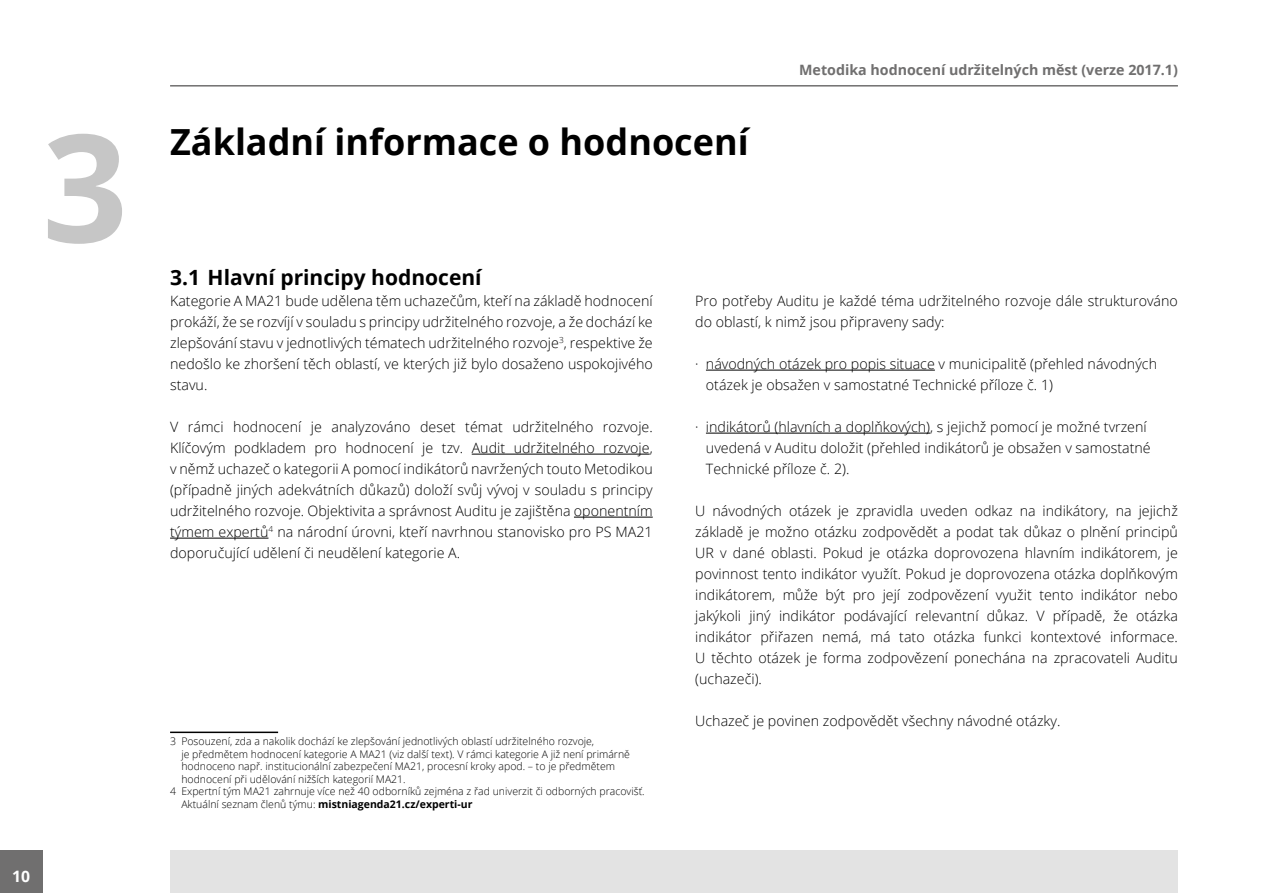
<style>
.page{position:relative;width:1263px;height:893px;background:#fff}
.page>*{position:absolute;margin:0;border:0;box-sizing:border-box;transform-origin:0 0}
.t1{font:700 150px "Open Sans";color:#c6c6c6}
.t2{font:700 36px "Open Sans";color:#000}
.t3{font:700 21px "Open Sans";color:#000}
.t4{font:700 15.75px "Open Sans";color:#fff}
.t5{font:300 14.25px/21px "Open Sans";color:#000;text-align:justify}
.t6{font:700 14.25px "Open Sans";color:#706f6f}
.t7{font:300 10.5px "Open Sans";color:#000}
.t8{font:700 10.5px "Open Sans";color:#000}
.s1{font-weight:300}
</style>
<div class="page">
<div style="left:0;top:850px;width:43px;height:43px;background:#706f6f"></div>
<div style="left:170px;top:850px;width:1008px;height:43px;background:#e3e3e3"></div>
<hr style="left:170px;top:85px;width:1008px;height:2px;background:#706f6f">
<hr style="left:472px;top:454px;width:178px;height:1px;background:#000">
<hr style="left:574px;top:517px;width:79px;height:1px;background:#000">
<hr style="left:170px;top:538px;width:98px;height:1px;background:#000">
<hr style="left:170px;top:732px;width:108px;height:1px;background:#000">
<hr style="left:706px;top:370px;width:229px;height:1px;background:#000">
<hr style="left:706px;top:433px;width:224px;height:1px;background:#000">
<h1 class="t1" style="left:42px;top:82px;width:87px">3</h1>
<p class="t4" style="left:12px;top:865px;width:19px">10</p>
<h2 class="t2" style="left:170px;top:117px;width:580px">Základní informace o hodnocení</h2>
<p class="t6" style="left:799px;top:60px;width:380px">Metodika hodnocení udržitelných měst (verze 2017.1)</p>
<h3 class="t3" style="left:170px;top:263px;width:313px">3.1 Hlavní principy hodnocení</h3>
<p class="t5" style="left:170px;top:290px;width:484px">Kategorie A MA21 bude udělena těm uchazečům, kteří na základě hodnocení prokáží, že se rozvíjí v souladu s principy udržitelného rozvoje, a že dochází ke zlepšování stavu v jednotlivých tématech udržitelného rozvoje<sup>3</sup>, respektive že nedošlo ke zhoršení těch oblastí, ve kterých již bylo dosaženo uspokojivého stavu.</p>
<p class="t5" style="left:170px;top:416px;width:484px">V rámci hodnocení je analyzováno deset témat udržitelného rozvoje.<br>Klíčovým podkladem pro hodnocení je tzv. Audit udržitelného rozvoje, v němž uchazeč o kategorii A pomocí indikátorů navržených touto Metodikou (případně jiných adekvátních důkazů) doloží svůj vývoj v souladu s principy udržitelného rozvoje. Objektivita a správnost Auditu je zajištěna oponentním týmem expertů<sup>4</sup> na národní úrovni, kteří navrhnou stanovisko pro PS MA21 doporučující udělení či neudělení kategorie A.</p>
<p class="t7" style="left:170px;top:734px;width:426px">3 Posouzení, zda a nakolik dochází ke zlepšování jednotlivých oblastí udržitelného rozvoje,</p>
<p class="t7" style="left:181px;top:746px;width:450px">je předmětem hodnocení kategorie A MA21 (viz další text). V rámci kategorie A již není primárně</p>
<p class="t7" style="left:181px;top:759px;width:435px">hodnoceno např. institucionální zabezpečení MA21, procesní kroky apod. – to je předmětem</p>
<p class="t7" style="left:181px;top:772px;width:226px">hodnocení při udělování nižších kategorií MA21.</p>
<p class="t7" style="left:170px;top:784px;width:476px">4 Expertní tým MA21 zahrnuje více než 40 odborníků zejména z řad univerzit či odborných pracovišť.</p>
<p class="t8" style="left:181px;top:797px;width:293px"><span class="s1">Aktuální seznam členů týmu:</span> mistniagenda21.cz/experti-‑ur</p>
<p class="t5" style="left:695px;top:290px;width:484px">Pro potřeby Auditu je každé téma udržitelného rozvoje dále strukturováno do oblastí, k nimž jsou připraveny sady:</p>
<p class="t5" style="left:706px;top:353px;width:453px;text-indent:-11px">· návodných otázek pro popis situace v municipalitě (přehled návodných otázek je obsažen v samostatné Technické příloze č. 1)</p>
<p class="t5" style="left:706px;top:416px;width:446px;text-align:left;text-indent:-11px">· indikátorů (hlavních a doplňkových), s jejichž pomocí je možné tvrzení uvedená v Auditu doložit (přehled indikátorů je obsažen v samostatné<br>Technické příloze č. 2).</p>
<p class="t5" style="left:695px;top:500px;width:484px">U návodných otázek je zpravidla uveden odkaz na indikátory, na jejichž základě je možno otázku zodpovědět a podat tak důkaz o plnění principů UR v dané oblasti. Pokud je otázka doprovozena hlavním indikátorem, je povinnost tento indikátor využít. Pokud je doprovozena otázka doplňkovým indikátorem, může být pro její zodpovězení využit tento indikátor nebo jakýkoli jiný indikátor podávající relevantní důkaz. V případě, že otázka indikátor přiřazen nemá, má tato otázka funkci kontextové informace.<br>U těchto otázek je forma zodpovězení ponechána na zpracovateli Auditu (uchazeči).</p>
<p class="t5" style="left:695px;top:710px;width:367px">Uchazeč je povinen zodpovědět všechny návodné otázky.</p>
</div>
